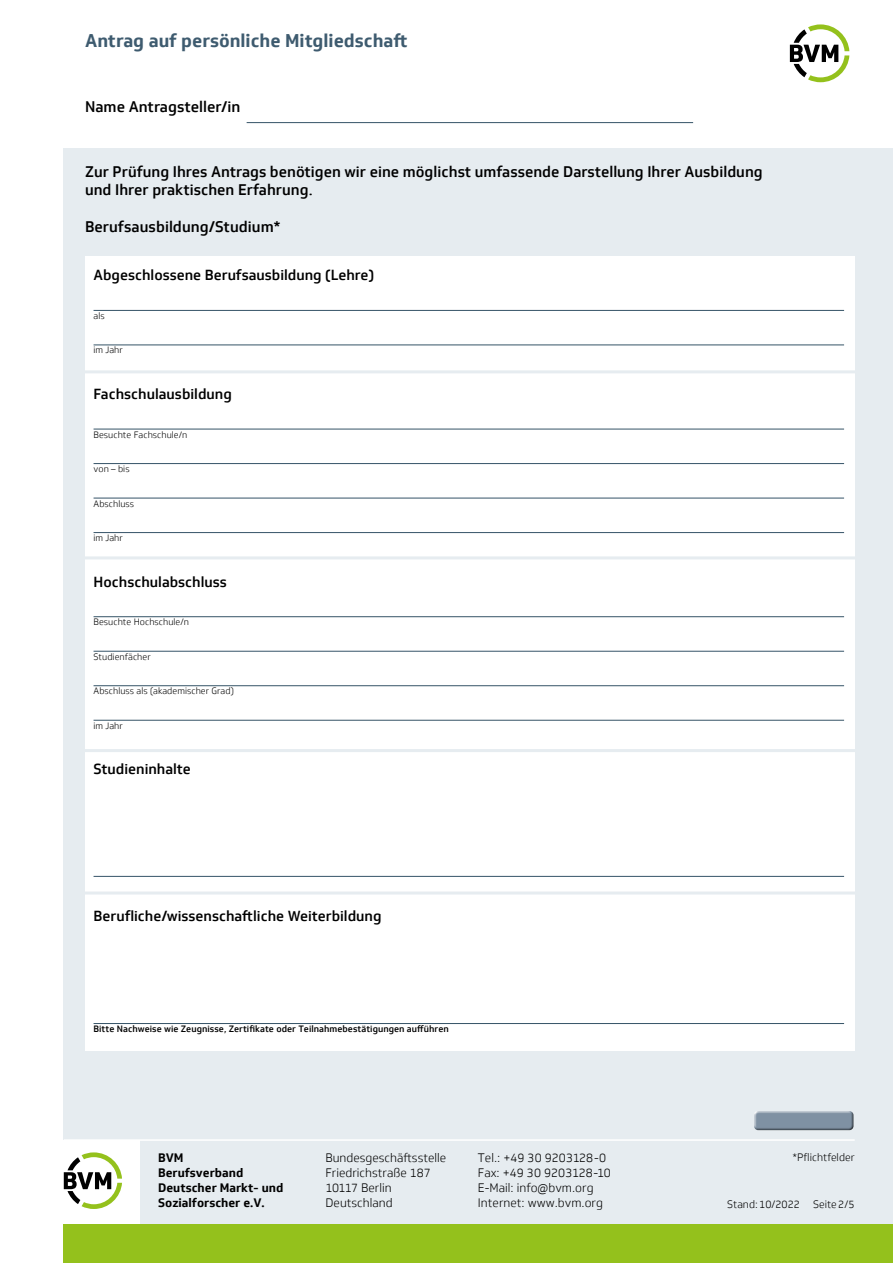
<style>
.page{position:relative;width:893px;height:1263px;background:#fff}
.page>*{position:absolute;margin:0;border:0;box-sizing:border-box;transform-origin:0 0}
.t1{font:700 18px "Soleto";color:#3e5b6f}
.t2{font:500 15px/18px "Soleto";color:#000}
.t3{font:500 14.25px "Soleto";color:#000}
.t4{font:300 12px/15px "Soleto";color:#000}
.t5{font:700 12px/15px "Soleto";color:#000}
.t6{font:300 10.5px "Soleto";color:#000}
.t7{font:300 9px "Soleto";letter-spacing:.005em;color:#000}
.t8{font:500 9px "Soleto";letter-spacing:.005em;color:#000}
</style>
<div class="page">
<div style="left:64px;top:149px;width:829px;height:1095px;background:#e6ecf0"></div>
<div style="left:56px;top:1140px;width:83px;height:85px;background:#fff"></div>
<hr style="left:64px;top:1139px;width:791px;height:2px;background:#fff">
<div style="left:64px;top:1225px;width:829px;height:38px;background:#94c11c"></div>
<svg style="left:64px;top:1152px;width:58px;height:57px"></svg>
<div style="left:85px;top:256px;width:770px;height:794px;background:#fff"></div>
<hr style="left:82px;top:749px;width:783px;height:3px;background:#e6ecf0">
<hr style="left:82px;top:891px;width:783px;height:3px;background:#e6ecf0">
<hr style="left:82px;top:556px;width:783px;height:3px;background:#e6ecf0">
<hr style="left:82px;top:370px;width:778px;height:3px;background:#e6ecf0">
<hr style="left:94px;top:310px;width:750px;height:1px;background:#355367">
<hr style="left:94px;top:345px;width:750px;height:1px;background:#355367">
<hr style="left:94px;top:429px;width:750px;height:1px;background:#355367">
<hr style="left:94px;top:463px;width:750px;height:1px;background:#355367">
<hr style="left:94px;top:498px;width:750px;height:1px;background:#355367">
<hr style="left:94px;top:532px;width:750px;height:1px;background:#355367">
<hr style="left:94px;top:616px;width:750px;height:1px;background:#355367">
<hr style="left:94px;top:651px;width:750px;height:1px;background:#355367">
<hr style="left:94px;top:685px;width:750px;height:1px;background:#355367">
<hr style="left:94px;top:720px;width:750px;height:1px;background:#355367">
<hr style="left:94px;top:876px;width:750px;height:1px;background:#355367">
<hr style="left:94px;top:1023px;width:750px;height:1px;background:#355367">
<div style="left:753px;top:1110px;width:104px;height:21px;background:#000;opacity:.8"></div>
<svg style="left:790px;top:24px;width:59px;height:58px"></svg>
<hr style="left:247px;top:122px;width:446px;height:1px;background:#355367">
<p class="t1" style="left:85px;top:30px;width:324px">Antrag auf persönliche Mitgliedschaft</p>
<p class="t2" style="left:85px;top:98px;width:157px">Name Antragsteller/in</p>
<p class="t2" style="left:85px;top:163px;width:679px">Zur Prüfung Ihres Antrags benötigen wir eine möglichst umfassende Darstellung Ihrer Ausbildung und Ihrer praktischen Erfahrung.</p>
<p class="t2" style="left:85px;top:218px;width:197px">Berufsausbildung/Studium*</p>
<p class="t3" style="left:94px;top:266px;width:282px">Abgeschlossene Berufsausbildung (Lehre)</p>
<p class="t7" style="left:94px;top:310px;width:13px">als</p>
<p class="t7" style="left:94px;top:345px;width:31px">im Jahr</p>
<p class="t3" style="left:94px;top:385px;width:140px">Fachschulausbildung</p>
<p class="t7" style="left:94px;top:429px;width:95px">Besuchte Fachschule/n</p>
<p class="t7" style="left:94px;top:464px;width:38px">von – bis</p>
<p class="t7" style="left:94px;top:498px;width:42px">Abschluss</p>
<p class="t7" style="left:94px;top:533px;width:31px">im Jahr</p>
<p class="t3" style="left:94px;top:573px;width:135px">Hochschulabschluss</p>
<p class="t7" style="left:94px;top:617px;width:97px">Besuchte Hochschule/n</p>
<p class="t7" style="left:94px;top:651px;width:59px">Studienfächer</p>
<p class="t7" style="left:94px;top:686px;width:142px">Abschluss als (akademischer Grad)</p>
<p class="t7" style="left:94px;top:720px;width:31px">im Jahr</p>
<p class="t3" style="left:94px;top:760px;width:99px">Studieninhalte</p>
<p class="t3" style="left:94px;top:907px;width:290px">Berufliche/wissenschaftliche Weiterbildung</p>
<p class="t8" style="left:94px;top:1023px;width:357px">Bitte Nachweise wie Zeugnisse, Zertifikate oder Teilnahmebestätigungen aufführen</p>
<p class="t5" style="left:158px;top:1150px;width:127px">BVM<br>Berufsverband<br>Deutscher Markt- und<br>Sozialforscher e.V.</p>
<p class="t4" style="left:325px;top:1150px;width:122px">Bundesgeschäftsstelle<br>Friedrichstraße 187<br>10117 Berlin<br>Deutschland</p>
<p class="t4" style="left:478px;top:1150px;width:134px">Tel.: +49 30 9203128-0<br>Fax: +49 30 9203128-10<br>E-Mail: info@bvm.org<br>Internet: www.bvm.org</p>
<p class="t6" style="left:792px;top:1151px;width:64px">*Pflichtfelder</p>
<p class="t6" style="left:727px;top:1198px;width:129px">Stand:10/2022 Seite 2/5</p>
</div>
